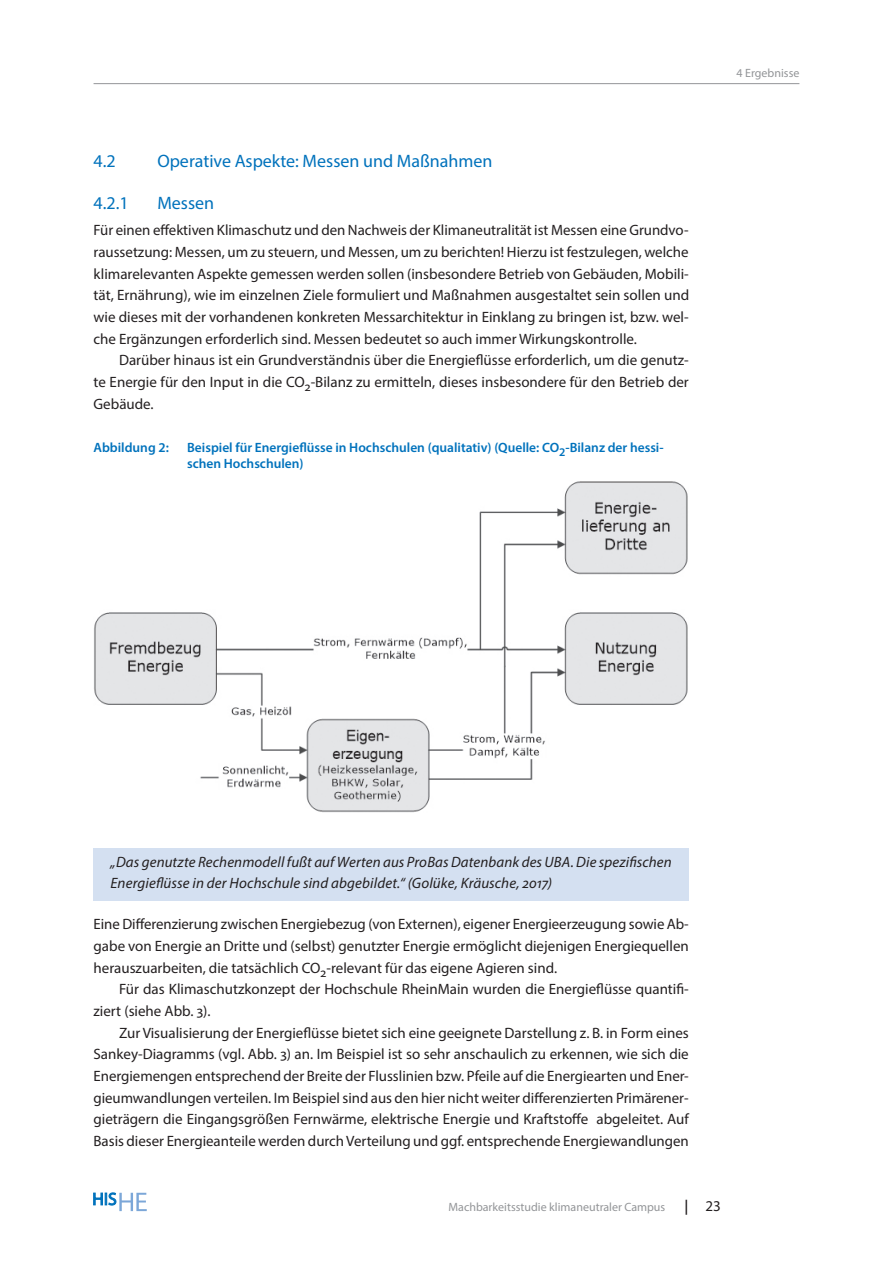
<style>
.page{position:relative;width:893px;height:1263px;background:#fff}
.page>*{position:absolute;margin:0;border:0;box-sizing:border-box;transform-origin:0 0}
.t1{font:18px "Myriad Pro";color:#0072bc}
.Fließtext_1_m_Erstze{font:15px/21.8px "Myriad Pro";color:#231f20;text-align:justify}
.Fließtext_1_ohne_Ein{font:15px/21.8px "Myriad Pro";color:#231f20;text-align:justify}
.Fliesstext_mit_Einzu{font:italic 15px/21px "Myriad Pro";letter-spacing:.01em;color:#231f20}
.t2{font:600 13.5px/16.2px "Myriad Pro";color:#0072bc}
.t3{font:12px "Myriad Pro";color:#939598}
.s1{font-weight:600}
</style>
<div class="page">
<hr style="left:94px;top:83px;width:705px;height:1px;background:#939598">
<svg style="left:93px;top:1193px;width:54px;height:18px"></svg>
<div style="left:94px;top:848px;width:595px;height:52px;background:#d4e0f1"></div>
<img style="left:94px;top:481px;width:594px;height:331px">
<p class="t1" style="left:94px;top:149px;width:24px">4.2</p>
<p class="t1" style="left:157px;top:149px;width:337px">Operative Aspekte: Messen und Maßnahmen</p>
<p class="t1" style="left:94px;top:192px;width:37px">4.2.1</p>
<p class="t1" style="left:157px;top:192px;width:58px">Messen</p>
<p class="Fließtext_1_ohne_Ein" style="left:94px;top:219px;width:597px">Für einen effektiven Klimaschutz und den Nachweis der Klimaneutralität ist Messen eine Grundvo&shy;raussetzung: Messen, um zu steuern, und Messen, um zu berichten! Hierzu ist festzulegen, welche klimarelevanten Aspekte gemessen werden sollen (insbesondere Betrieb von Gebäuden, Mobili&shy;tät, Ernährung), wie im einzelnen Ziele formuliert und Maßnahmen ausgestaltet sein sollen und wie dieses mit der vorhandenen konkreten Messarchitektur in Einklang zu bringen ist, bzw. wel&shy;che Ergänzungen erforderlich sind. Messen bedeutet so auch immer Wirkungskontrolle.</p>
<p class="Fließtext_1_m_Erstze" style="left:94px;top:349px;width:597px;text-indent:26px">Darüber hinaus ist ein Grundverständnis über die Energieflüsse erforderlich, um die genutz&shy;te Energie für den Input in die CO<sub>2</sub>-Bilanz zu ermitteln, dieses insbesondere für den Betrieb der Gebäude.</p>
<p class="t2" style="left:94px;top:439px;width:77px">Abbildung 2:</p>
<p class="t2" style="left:187px;top:439px;width:478px">Beispiel für Energieflüsse in Hochschulen (qualitativ) (Quelle: CO<sub>2</sub>-Bilanz der hessi&shy;schen Hochschulen)</p>
<p class="t3" style="left:737px;top:66px;width:64px">4 Ergebnisse</p>
<p class="Fliesstext_mit_Einzu" style="left:111px;top:852px;width:563px">„Das genutzte Rechenmodell fußt auf Werten aus ProBas Datenbank des UBA. Die spezifischen<br>Energieflüsse in der Hochschule sind abgebildet.“ (Golüke, Kräusche, 2017)</p>
<p class="Fließtext_1_ohne_Ein" style="left:94px;top:913px;width:597px">Eine Differenzierung zwischen Energiebezug (von Externen), eigener Energieerzeugung sowie Ab&shy;gabe von Energie an Dritte und (selbst) genutzter Energie ermöglicht diejenigen Energiequellen herauszuarbeiten, die tatsächlich CO<sub>2</sub>-relevant für das eigene Agieren sind.</p>
<p class="Fließtext_1_m_Erstze" style="left:94px;top:978px;width:597px;text-indent:26px">Für das Klimaschutzkonzept der Hochschule RheinMain wurden die Energieflüsse quantifi&shy;ziert (siehe Abb. 3).</p>
<p class="Fließtext_1_m_Erstze" style="left:94px;top:1021px;width:597px;text-indent:26px">Zur Visualisierung der Energieflüsse bietet sich eine geeignete Darstellung z. B. in Form eines Sankey-Diagramms (vgl. Abb. 3) an. Im Beispiel ist so sehr anschaulich zu erkennen, wie sich die Energiemengen entsprechend der Breite der Flusslinien bzw. Pfeile auf die Energiearten und Ener&shy;gieumwandlungen verteilen. Im Beispiel sind aus den hier nicht weiter differenzierten Primärener&shy;gieträgern die Eingangsgrößen Fernwärme, elektrische Energie und Kraftstoffe abgeleitet. Auf Basis dieser Energieanteile werden durch Verteilung und ggf. entsprechende Energiewandlungen</p>
<p class="t3" style="left:448px;top:1200px;width:218px">Machbarkeitsstudie klimaneutraler Campus</p>
<p class="Fließtext_1_m_Erstze" style="left:685px;top:1195px;width:38px"><span class="s1">|</span> 23</p>
</div>
